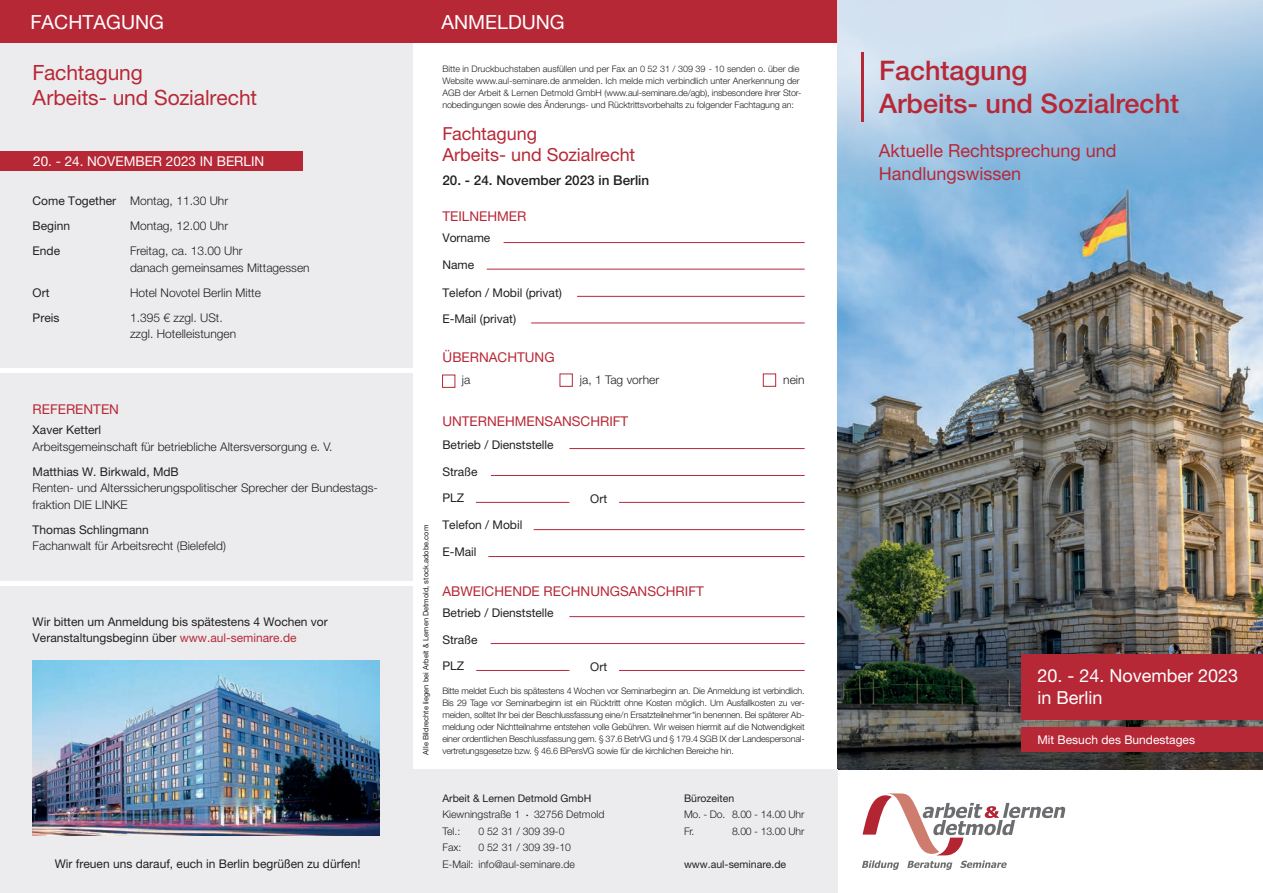
<style>
.page{position:relative;width:1263px;height:893px;background:#fff}
.page>*{position:absolute;margin:0;border:0;box-sizing:border-box;transform-origin:0 0}
.t1{font:500 27px/33px "Helvetica Neue LT Pro";color:#b72837}
.t2{font:21px/25.2px "Helvetica Neue LT Pro";letter-spacing:-.005em;color:#b72837}
.t3{font:19.5px "Helvetica Neue LT Pro";color:#fff}
.t4{font:18px/21.6px "Helvetica Neue LT Pro";color:#b72837}
.t5{font:18px/21.6px "Helvetica Neue LT Pro";color:#fff}
.t6{font:13.5px "Helvetica Neue LT Pro";color:#b72837}
.t7{font:500 13.5px "Helvetica Neue LT Pro";color:#231f20}
.t8{font:13.5px "Helvetica Neue LT Pro";color:#fff}
.t9{font:12px/26px "Helvetica Neue LT Pro";color:#231f20}
.t10{font:300 12px/16.5px "Helvetica Neue LT Pro";color:#231f20}
.t11{font:12px "Helvetica Neue LT Pro";color:#fff}
.t12{font:300 10.5px/16.5px "Helvetica Neue LT Pro";color:#231f20}
.t13{font:10.5px "Helvetica Neue LT Pro";color:#231f20}
.t14{font:300 10.5px/16.5px "Helvetica Neue LT Pro";letter-spacing:-.02em;color:#231f20}
.t15{font:300 9px/12px "Helvetica Neue LT Pro";letter-spacing:-.01em;color:#231f20;text-align:justify}
.t16{font:7.5px "Helvetica Neue LT Pro";color:#231f20}
.s1{font-weight:300}
.s2{color:#b72837}
.s3{font-size:4.5px}
</style>
<div class="page">
<img style="left:838px;top:359px;width:425px;height:411px">
<div style="left:0;top:22px;width:412px;height:871px;background:#ececee"></div>
<div style="left:412px;top:770px;width:426px;height:123px;background:#ececee"></div>
<div style="left:1022px;top:654px;width:241px;height:65px;background:#b72837"></div>
<div style="left:1022px;top:728px;width:241px;height:24px;background:#b72837"></div>
<div style="left:0;top:0;width:838px;height:43px;background:#b72837"></div>
<svg style="left:838px;top:0;width:425px;height:359px;background:#99bad4"></svg>
<hr style="left:861px;top:52px;width:3px;height:70px;background:#b72837">
<hr style="left:504px;top:242px;width:301px;height:1px;background:#b72837">
<hr style="left:487px;top:269px;width:318px;height:1px;background:#b72837">
<hr style="left:577px;top:296px;width:228px;height:1px;background:#b72837">
<hr style="left:531px;top:323px;width:274px;height:1px;background:#b72837">
<hr style="left:491px;top:475px;width:314px;height:1px;background:#b72837">
<hr style="left:476px;top:502px;width:93px;height:1px;background:#b72837">
<hr style="left:619px;top:502px;width:186px;height:1px;background:#b72837">
<hr style="left:534px;top:529px;width:271px;height:1px;background:#b72837">
<hr style="left:488px;top:556px;width:317px;height:1px;background:#b72837">
<hr style="left:569px;top:448px;width:236px;height:1px;background:#b72837">
<hr style="left:491px;top:643px;width:314px;height:1px;background:#b72837">
<hr style="left:476px;top:670px;width:93px;height:1px;background:#b72837">
<hr style="left:619px;top:670px;width:186px;height:1px;background:#b72837">
<hr style="left:569px;top:616px;width:236px;height:1px;background:#b72837">
<div style="left:560px;top:374px;width:13px;height:13px;border:1px solid #b72837"></div>
<div style="left:442px;top:375px;width:13px;height:13px;border:1px solid #b72837"></div>
<div style="left:763px;top:374px;width:13px;height:13px;border:1px solid #b72837"></div>
<div style="left:0;top:151px;width:302px;height:20px;background:#b72837"></div>
<hr style="left:0;top:369px;width:415px;height:4px;background:#fff">
<img style="left:33px;top:661px;width:346px;height:175px">
<hr style="left:0;top:582px;width:416px;height:4px;background:#fff">
<svg style="left:862px;top:793px;width:203px;height:77px"></svg>
<h3 class="t3" style="left:30px;top:10px;width:135px">FACHTAGUNG</h3>
<h3 class="t3" style="left:442px;top:10px;width:125px">ANMELDUNG</h3>
<p class="t15" style="left:442px;top:63px;width:361px;text-align:left">Bitte in Druckbuchstaben ausfüllen und per Fax an 0 52 31 / 309 39 - 10 senden o. über die Website www.aul-seminare.de anmelden. Ich melde mich verbindlich unter Anerkennung der AGB der Arbeit &amp; Lernen Detmold GmbH (www.aul-seminare.de/agb), insbesondere ihrer Stor&shy;nobedingungen sowie des Änderungs- und Rücktrittsvorbehalts zu folgender Fachtagung an:</p>
<h2 class="t2" style="left:33px;top:59px;width:226px">Fachtagung<br>Arbeits- und Sozialrecht</h2>
<h3 class="t8" style="left:33px;top:153px;width:233px">20. - 24. NOVEMBER 2023 IN BERLIN</h3>
<h3 class="t9" style="left:33px;top:188px;width:197px;line-height:25px">Come Together <span class="s1">Montag, 11.30 Uhr<br></span>Beginn</h3>
<h3 class="t10" style="left:130px;top:218px;width:100px">Montag, 12.00 Uhr</h3>
<h3 class="t9" style="left:33px;top:238px;width:29px">Ende</h3>
<h3 class="t10" style="left:130px;top:243px;width:181px">Freitag, ca. 13.00 Uhr<br>danach gemeinsames Mittagessen</h3>
<h3 class="t9" style="left:33px;top:279px;width:18px">Ort</h3>
<h3 class="t10" style="left:130px;top:284px;width:132px">Hotel Novotel Berlin Mitte</h3>
<h3 class="t9" style="left:33px;top:304px;width:28px">Preis</h3>
<h3 class="t10" style="left:130px;top:309px;width:108px">1.395 € zzgl. USt. zzgl. Hotelleistungen</h3>
<h3 class="t6" style="left:33px;top:401px;width:88px">REFERENTEN</h3>
<h3 class="t9" style="left:33px;top:417px;width:70px">Xaver Ketterl</h3>
<h3 class="t10" style="left:33px;top:438px;width:301px">Arbeitsgemeinschaft für betriebliche Altersversorgung e. V.</h3>
<h3 class="t9" style="left:33px;top:458px;width:148px">Matthias W. Birkwald, MdB</h3>
<h3 class="t10" style="left:33px;top:480px;width:347px">Renten- und Alterssicherungspolitischer Sprecher der Bundestags&shy;fraktion DIE LINKE</h3>
<h3 class="t9" style="left:33px;top:516px;width:118px">Thomas Schlingmann</h3>
<h3 class="t10" style="left:33px;top:538px;width:195px">Fachanwalt für Arbeitsrecht (Bielefeld)</h3>
<h3 class="t9" style="left:33px;top:613px;width:297px;line-height:16.5px">Wir bitten um Anmeldung bis spätestens 4 Wochen vor<br>Veranstaltungsbeginn über <span class="s2">www.aul-seminare.de</span></h3>
<h3 class="t9" style="left:55px;top:850px;width:307px">Wir freuen uns darauf, euch in Berlin begrüßen zu dürfen!</h3>
<p class="t16" style="left:421px;top:755px;width:231px;rotate:-90deg">Alle Bildrechte liegen bei Arbeit &amp; Lernen Detmold, stock.adobe.com</p>
<h3 class="t4" style="left:442px;top:122px;width:194px">Fachtagung<br>Arbeits- und Sozialrecht</h3>
<h3 class="t7" style="left:442px;top:172px;width:208px">20. - 24. November 2023 in Berlin</h3>
<h3 class="t6" style="left:442px;top:208px;width:85px">TEILNEHMER</h3>
<h3 class="t9" style="left:442px;top:252px;width:33px">Name</h3>
<h3 class="t9" style="left:442px;top:279px;width:121px">Telefon / Mobil (privat)</h3>
<h3 class="t9" style="left:442px;top:306px;width:75px">E-Mail (privat)</h3>
<h3 class="t9" style="left:442px;top:225px;width:50px">Vorname</h3>
<h3 class="t6" style="left:443px;top:349px;width:113px">ÜBERNACHTUNG</h3>
<h3 class="t10" style="left:462px;top:372px;width:10px">ja</h3>
<h3 class="t10" style="left:580px;top:372px;width:81px">ja, 1 Tag vorher</h3>
<h3 class="t10" style="left:783px;top:372px;width:23px">nein</h3>
<h3 class="t6" style="left:442px;top:414px;width:187px">UNTERNEHMENSANSCHRIFT</h3>
<h3 class="t9" style="left:442px;top:431px;width:113px">Betrieb / Dienststelle</h3>
<h3 class="t9" style="left:442px;top:458px;width:37px">Straße<br>PLZ</h3>
<h3 class="t9" style="left:590px;top:485px;width:18px">Ort</h3>
<h3 class="t9" style="left:442px;top:512px;width:82px">Telefon / Mobil</h3>
<h3 class="t9" style="left:442px;top:539px;width:36px">E-Mail</h3>
<h3 class="t6" style="left:442px;top:583px;width:263px">ABWEICHENDE RECHNUNGSANSCHRIFT</h3>
<h3 class="t9" style="left:442px;top:599px;width:113px">Betrieb / Dienststelle</h3>
<h3 class="t9" style="left:442px;top:626px;width:37px">Straße<br>PLZ</h3>
<h3 class="t9" style="left:590px;top:653px;width:18px">Ort</h3>
<p class="t15" style="left:442px;top:684px;width:364px">Bitte meldet Euch bis spätestens 4 Wochen vor Seminarbeginn an. Die Anmeldung ist verbindlich.<br>Bis 29 Tage vor Seminarbeginn ist ein Rücktritt ohne Kosten möglich. Um Ausfallkosten zu ver&shy;meiden, solltet Ihr bei der Beschlussfassung eine/n Ersatzteilnehmer*in benennen. Bei späterer Ab&shy;meldung oder Nichtteilnahme entstehen volle Gebühren. Wir weisen hiermit auf die Notwendigkeit einer ordentlichen Beschlussfassung gem. § 37.6 BetrVG und § 179.4 SGB IX der Landespersonal&shy;vertretungsgesetze bzw. § 46.6 BPersVG sowie für die kirchlichen Bereiche hin.</p>
<p class="t13" style="left:442px;top:792px;width:150px">Arbeit &amp; Lernen Detmold GmbH</p>
<p class="t12" style="left:442px;top:806px;width:79px">Kiewningstraße 1</p>
<p class="t12" style="left:526px;top:806px;width:80px"><span class="s3">•</span> 32756 Detmold</p>
<p class="t12" style="left:442px;top:822px;width:19px">Tel.:</p>
<p class="t12" style="left:478px;top:822px;width:88px">0 52 31 / 309 39-0</p>
<p class="t12" style="left:442px;top:839px;width:21px">Fax:</p>
<p class="t12" style="left:442px;top:839px;width:134px;text-indent:36px">0 52 31 / 309 39-10<br>E-Mail: info@aul-seminare.de</p>
<p class="t13" style="left:684px;top:792px;width:52px">Bürozeiten</p>
<p class="t14" style="left:684px;top:806px;width:122px">Mo. - Do. 8.00 - 14.00 Uhr<br>Fr.</p>
<p class="t12" style="left:732px;top:822px;width:74px">8.00 - 13.00 Uhr</p>
<p class="t13" style="left:684px;top:858px;width:104px">www.aul-seminare.de</p>
<h1 class="t1" style="left:879px;top:54px;width:302px">Fachtagung<br>Arbeits- und Sozialrecht</h1>
<h3 class="t4" style="left:879px;top:139px;width:239px;line-height:22.5px">Aktuelle Rechtsprechung und<br>Handlungswissen</h3>
<h3 class="t5" style="left:1037px;top:664px;width:202px">20. - 24. November 2023 in Berlin</h3>
<h3 class="t11" style="left:1037px;top:733px;width:159px">Mit Besuch des Bundestages</h3>
</div>
